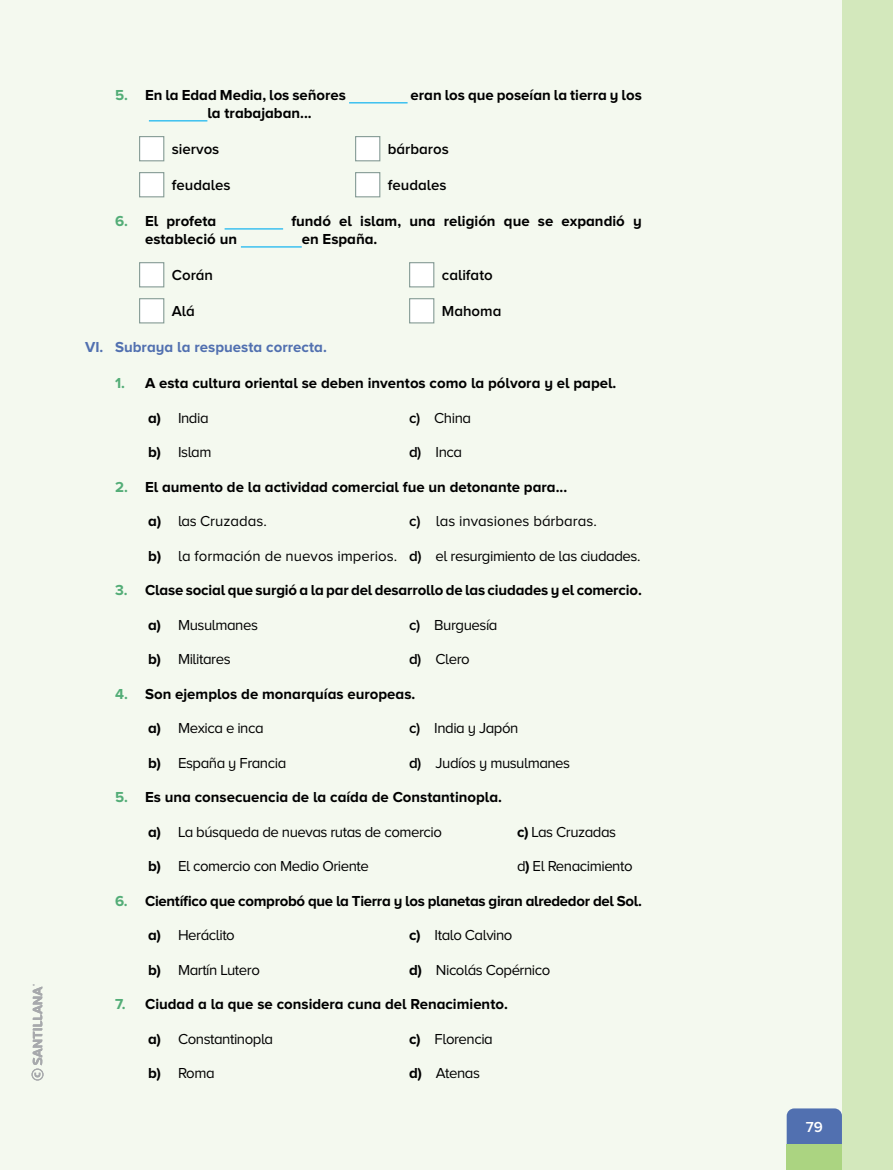
<style>
.page{position:relative;width:893px;height:1170px;background:#fff}
.page>*{position:absolute;margin:0;border:0;box-sizing:border-box;transform-origin:0 0}
.t1{font:700 15px "Proxima Nova A";color:#000}
.t2{font:15px "Proxima Nova A";letter-spacing:-.03em;color:#000}
.t3{font:700 15px "Proxima Nova A";letter-spacing:-.02em;color:#000}
.t4{font:600 15px "Proxima Nova A";color:#000}
.t5{font:15px "Proxima Nova A";color:#000}
.t6{font:700 15px "Proxima Nova A";color:#5170b0}
.t7{font:600 15px "Proxima Nova A";color:#fff}
.s1{color:#53ad77}
.s2{font-weight:700}
.s3{font-weight:600}
</style>
<div class="page">
<div style="left:0;top:0;width:893px;height:1169px;background:#f4f9ef"></div>
<div style="left:842px;top:0;width:51px;height:1169px;background:#d3e8bc"></div>
<div style="left:787px;top:1108px;width:55px;height:36px;background:#5170b0"></div>
<div style="left:787px;top:1144px;width:55px;height:25px;background:#abd481"></div>
<hr style="left:349px;top:102px;width:59px;height:1px;background:#00aeef">
<hr style="left:149px;top:120px;width:58px;height:1px;background:#00aeef">
<hr style="left:225px;top:228px;width:58px;height:1px;background:#00aeef">
<hr style="left:241px;top:246px;width:61px;height:1px;background:#00aeef">
<div style="left:139px;top:136px;width:25px;height:25px;background:#fff;border:1px solid #869c96"></div>
<div style="left:355px;top:136px;width:25px;height:25px;background:#fff;border:1px solid #869c96"></div>
<div style="left:139px;top:172px;width:25px;height:25px;background:#fff;border:1px solid #869c96"></div>
<div style="left:355px;top:172px;width:25px;height:25px;background:#fff;border:1px solid #869c96"></div>
<div style="left:139px;top:262px;width:25px;height:25px;background:#fff;border:1px solid #869c96"></div>
<div style="left:409px;top:262px;width:25px;height:25px;background:#fff;border:1px solid #869c96"></div>
<div style="left:139px;top:298px;width:25px;height:25px;background:#fff;border:1px solid #869c96"></div>
<div style="left:409px;top:298px;width:25px;height:25px;background:#fff;border:1px solid #869c96"></div>
<svg style="left:32px;top:984px;width:12px;height:96px"></svg>
<p class="t1" style="left:115px;top:86px;width:233px"><span class="s1">5.</span> En la Edad Media, los señores</p>
<p class="t1" style="left:411px;top:86px;width:233px">eran los que poseían la tierra y los</p>
<p class="t1" style="left:207px;top:104px;width:106px">la trabajaban...</p>
<p class="t4" style="left:172px;top:140px;width:49px">siervos</p>
<p class="t4" style="left:388px;top:140px;width:62px">bárbaros</p>
<p class="t4" style="left:172px;top:176px;width:60px">feudales</p>
<p class="t4" style="left:388px;top:176px;width:60px">feudales</p>
<p class="t1" style="left:115px;top:212px;width:103px"><span class="s1">6.</span> El profeta</p>
<p class="t1" style="left:291px;top:212px;width:352px">fundó el islam, una religión que se expandió y</p>
<p class="t1" style="left:145px;top:230px;width:93px">estableció un</p>
<p class="t1" style="left:302px;top:230px;width:77px">en España.</p>
<p class="t4" style="left:172px;top:266px;width:43px">Corán</p>
<p class="t4" style="left:442px;top:266px;width:52px">califato</p>
<p class="t4" style="left:172px;top:302px;width:25px">Alá</p>
<p class="t4" style="left:442px;top:302px;width:61px">Mahoma</p>
<p class="t6" style="left:85px;top:338px;width:243px">VI. Subraya la respuesta correcta.</p>
<p class="t1" style="left:115px;top:374px;width:503px"><span class="s1">1.</span> A esta cultura oriental se deben inventos como la pólvora y el papel.</p>
<p class="t2" style="left:148px;top:409px;width:62px"><span class="s2">a)</span> India</p>
<p class="t2" style="left:409px;top:409px;width:64px"><span class="s3">c)</span> China</p>
<p class="t2" style="left:148px;top:443px;width:65px"><span class="s2">b)</span> Islam</p>
<p class="t2" style="left:409px;top:443px;width:55px"><span class="s3">d)</span> Inca</p>
<p class="t1" style="left:115px;top:478px;width:454px"><span class="s1">2.</span> El aumento de la actividad comercial fue un detonante para...</p>
<p class="t5" style="left:148px;top:512px;width:120px"><span class="s2">a)</span> las Cruzadas.</p>
<p class="t5" style="left:409px;top:512px;width:189px"><span class="s3">c)</span> las invasiones bárbaras.</p>
<p class="t2" style="left:148px;top:547px;width:494px"><span class="s2">b)</span> la formación de nuevos imperios. <span class="s3">d)</span> el resurgimiento de las ciudades.</p>
<p class="t1" style="left:115px;top:581px;width:528px"><span class="s1">3.</span> Clase social que surgió a la par del desarrollo de las ciudades y el comercio.</p>
<p class="t2" style="left:148px;top:616px;width:111px"><span class="s2">a)</span> Musulmanes</p>
<p class="t2" style="left:409px;top:616px;width:90px"><span class="s3">c)</span> Burguesía</p>
<p class="t2" style="left:148px;top:650px;width:84px"><span class="s2">b)</span> Militares</p>
<p class="t2" style="left:409px;top:650px;width:62px"><span class="s3">d)</span> Clero</p>
<p class="t1" style="left:115px;top:685px;width:302px"><span class="s1">4.</span> Son ejemplos de monarquías europeas.</p>
<p class="t2" style="left:148px;top:719px;width:117px"><span class="s2">a)</span> Mexica e inca</p>
<p class="t2" style="left:409px;top:719px;width:111px"><span class="s3">c)</span> India y Japón</p>
<p class="t2" style="left:148px;top:754px;width:140px"><span class="s2">b)</span> España y Francia</p>
<p class="t2" style="left:409px;top:754px;width:163px"><span class="s3">d)</span> Judíos y musulmanes</p>
<p class="t1" style="left:115px;top:788px;width:388px"><span class="s1">5.</span> Es una consecuencia de la caída de Constantinopla.</p>
<p class="t2" style="left:148px;top:823px;width:295px"><span class="s2">a)</span> La búsqueda de nuevas rutas de comercio</p>
<p class="t2" style="left:517px;top:823px;width:101px"><span class="s2">c)</span> Las Cruzadas</p>
<p class="t2" style="left:148px;top:857px;width:222px"><span class="s2">b)</span> El comercio con Medio Oriente</p>
<p class="t2" style="left:517px;top:857px;width:117px">d<span class="s2">)</span> El Renacimiento</p>
<p class="t3" style="left:115px;top:892px;width:528px"><span class="s1">6.</span> Científico que comprobó que la Tierra y los planetas giran alrededor del Sol.</p>
<p class="t2" style="left:148px;top:926px;width:88px"><span class="s2">a)</span> Heráclito</p>
<p class="t2" style="left:409px;top:926px;width:105px"><span class="s2">c)</span> Italo Calvino</p>
<p class="t2" style="left:148px;top:961px;width:113px"><span class="s2">b)</span> Martín Lutero</p>
<p class="t2" style="left:409px;top:961px;width:143px"><span class="s2">d)</span> Nicolás Copérnico</p>
<p class="t1" style="left:115px;top:995px;width:394px"><span class="s1">7.</span> Ciudad a la que se considera cuna del Renacimiento.</p>
<p class="t2" style="left:148px;top:1030px;width:127px"><span class="s2">a)</span> Constantinopla</p>
<p class="t2" style="left:409px;top:1030px;width:85px"><span class="s2">c)</span> Florencia</p>
<p class="t2" style="left:148px;top:1064px;width:68px"><span class="s2">b)</span> Roma</p>
<p class="t2" style="left:409px;top:1064px;width:72px"><span class="s2">d)</span> Atenas</p>
<p class="t7" style="left:806px;top:1118px;width:18px">79</p>
</div>
